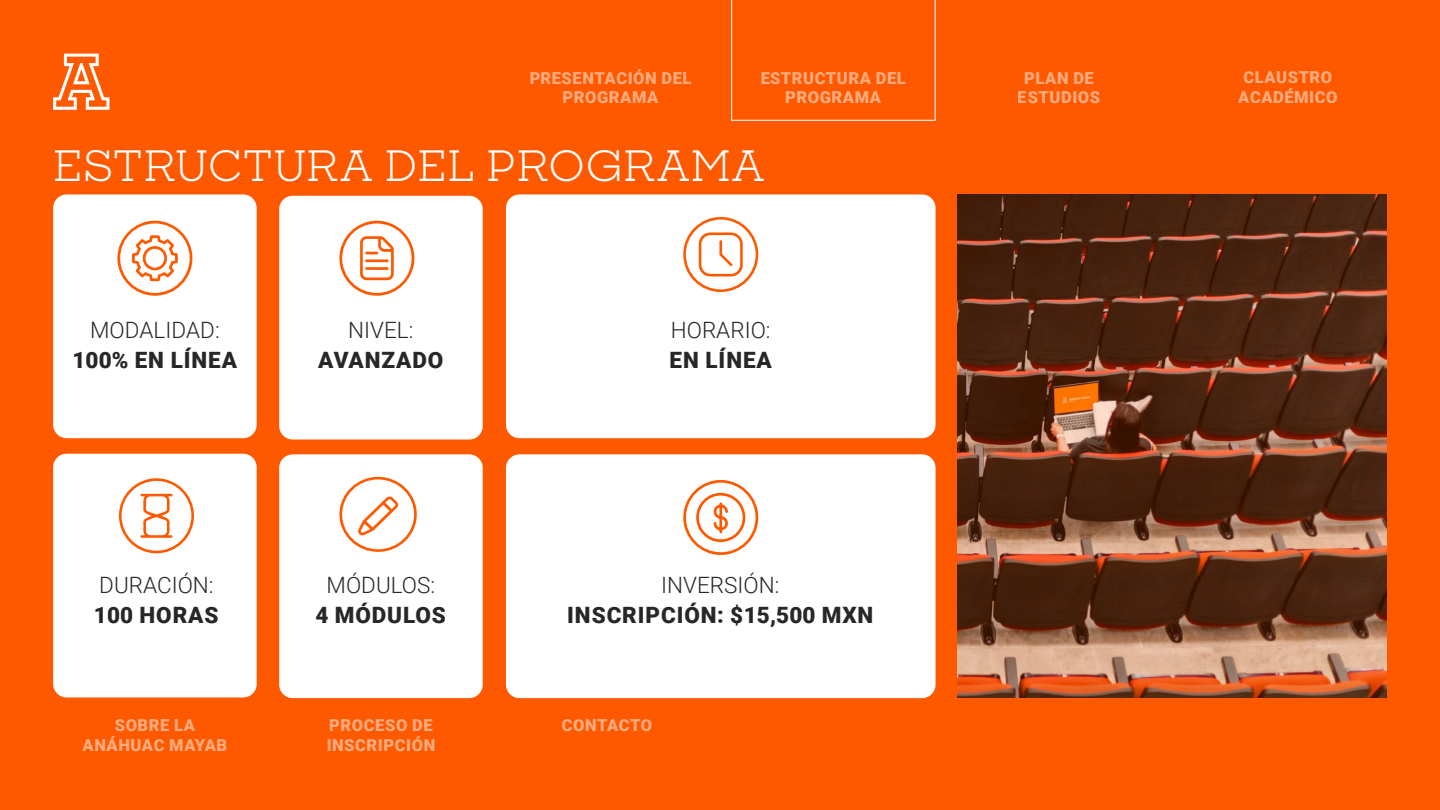
<style>
.page{position:relative;width:1440px;height:810px;background:#ff5900}
.page>*{position:absolute;margin:0;border:0;box-sizing:border-box;transform-origin:0 0}
.t1{font:42px "Sharp Slab";letter-spacing:-.01em;color:#fff}
.t2{font:900 22.5px "Roboto";letter-spacing:.04em;color:#292626}
.t3{font:300 22.5px "Roboto";color:#292626}
.t4{font:900 16.5px/19.8px "Roboto";letter-spacing:.035em;color:#fff;text-align:center}
</style>
<div class="page">
<svg style="left:53px;top:54px;width:57px;height:56px"></svg>
<svg style="left:731px;top:0;width:205px;height:121px"></svg>
<div style="left:53px;top:194px;width:204px;height:244px;background:#fff;border-radius:14px"></div>
<div style="left:53px;top:454px;width:204px;height:243px;background:#fff;border-radius:14px"></div>
<div style="left:506px;top:194px;width:430px;height:244px;background:#fff;border-radius:14px"></div>
<div style="left:279px;top:454px;width:204px;height:244px;background:#fff;border-radius:14px"></div>
<div style="left:279px;top:196px;width:204px;height:244px;background:#fff;border-radius:14px"></div>
<div style="left:506px;top:454px;width:430px;height:244px;background:#fff;border-radius:14px"></div>
<svg style="left:339px;top:477px;width:78px;height:75px"></svg>
<svg style="left:683px;top:217px;width:75px;height:75px"></svg>
<svg style="left:119px;top:478px;width:75px;height:75px"></svg>
<svg style="left:683px;top:480px;width:75px;height:75px"></svg>
<svg style="left:117px;top:221px;width:76px;height:75px"></svg>
<svg style="left:339px;top:221px;width:76px;height:75px"></svg>
<img style="left:957px;top:194px;width:430px;height:503px">
<p class="t4" style="left:529px;top:67px;width:164px">PRESENTACIÓN DEL<br>PROGRAMA</p>
<p class="t4" style="left:760px;top:67px;width:147px">ESTRUCTURA DEL<br>PROGRAMA</p>
<p class="t4" style="left:1018px;top:67px;width:84px">PLAN DE<br>ESTUDIOS</p>
<p class="t4" style="left:1238px;top:66px;width:101px">CLAUSTRO<br>ACADÉMICO</p>
<h1 class="t1" style="left:53px;top:136px;width:714px">ESTRUCTURA DEL PROGRAMA</h1>
<h2 class="t3" style="left:90px;top:314px;width:131px">MODALIDAD:</h2>
<h2 class="t2" style="left:72px;top:344px;width:166px">100% EN LÍNEA</h2>
<h2 class="t3" style="left:348px;top:314px;width:67px">NIVEL:</h2>
<h2 class="t2" style="left:318px;top:344px;width:127px">AVANZADO</h2>
<h2 class="t3" style="left:99px;top:569px;width:116px">DURACIÓN:</h2>
<h2 class="t2" style="left:94px;top:599px;width:126px">100 HORAS</h2>
<h2 class="t3" style="left:327px;top:569px;width:110px">MÓDULOS:</h2>
<h2 class="t2" style="left:315px;top:599px;width:132px">4 MÓDULOS</h2>
<h2 class="t3" style="left:671px;top:314px;width:101px">HORARIO:</h2>
<h2 class="t2" style="left:670px;top:344px;width:104px">EN LÍNEA</h2>
<h2 class="t3" style="left:661px;top:569px;width:120px">INVERSIÓN:</h2>
<h2 class="t2" style="left:567px;top:599px;width:308px">INSCRIPCIÓN: $15,500 MXN</h2>
<p class="t4" style="left:83px;top:715px;width:146px">SOBRE LA<br>ANÁHUAC MAYAB</p>
<p class="t4" style="left:327px;top:715px;width:110px;text-align:left">PROCESO DE<br>INSCRIPCIÓN</p>
<p class="t4" style="left:562px;top:715px;width:92px">CONTACTO</p>
</div>
